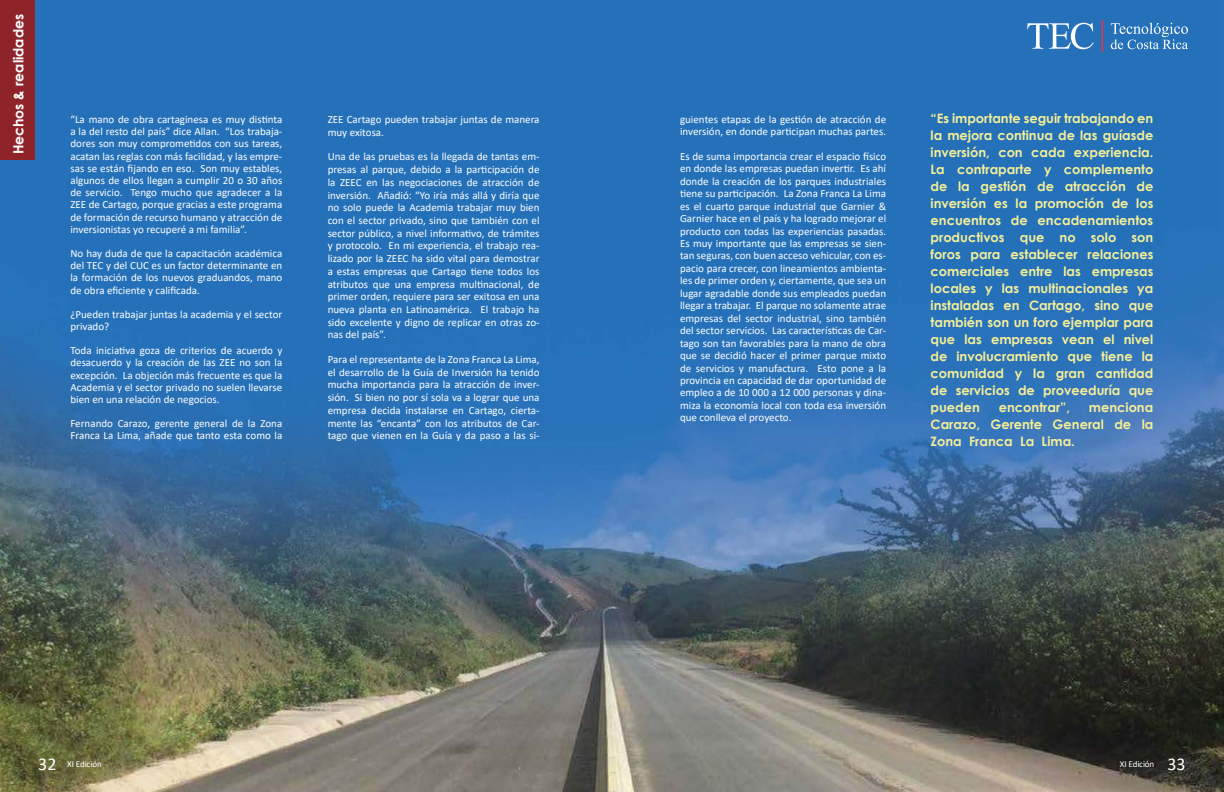
<style>
.page{position:relative;width:1224px;height:792px;background:#fff}
.page>*{position:absolute;margin:0;border:0;box-sizing:border-box;transform-origin:0 0}
.t1{font:700 14px "Century Gothic";color:#fff}
.t2{font:700 13px/17px "Century Gothic";color:#f5ee98;text-align:justify}
.t3{font:11px/12.5px "Calibri";color:#fff;text-align:justify}
.t4{font:9px "Calibri";letter-spacing:-.01em;color:#fff}
.s1{font-size:18px}
</style>
<div class="page">
<img style="left:0;top:0;width:1224px;height:792px">
<div style="left:0;top:0;width:35px;height:159px;background:#8f232a"></div>
<hr style="left:1102px;top:20px;width:1px;height:32px;background:#f7323f">
<svg style="left:1111px;top:23px;width:77px;height:26px;background:#4e8cc6"></svg>
<svg style="left:1027px;top:23px;width:67px;height:26px"></svg>
<p class="t1" style="left:8px;top:154px;width:142px;rotate:-90deg">Hechos &amp; realidades</p>
<p class="t3" style="left:70px;top:113px;width:213px;line-height:12.2px">“La mano de obra cartaginesa es muy distinta a la del resto del país” dice Allan. “Los trabaja&shy;dores son muy comprometidos con sus tareas, acatan las reglas con más facilidad, y las empre&shy;sas se están fijando en eso. Son muy estables, algunos de ellos llegan a cumplir 20 o 30 años de servicio. Tengo mucho que agradecer a la ZEE de Cartago, porque gracias a este programa de formación de recurso humano y atracción de inversionistas yo recuperé a mi familia”.</p>
<p class="t3" style="left:70px;top:247px;width:213px;line-height:12.2px">No hay duda de que la capacitación académica del TEC y del CUC es un factor determinante en la formación de los nuevos graduandos, mano de obra eficiente y calificada.</p>
<p class="t3" style="left:70px;top:308px;width:213px;line-height:12.2px">¿Pueden trabajar juntas la academia y el sector privado?</p>
<p class="t3" style="left:70px;top:344px;width:213px;line-height:12.2px">Toda iniciativa goza de criterios de acuerdo y desacuerdo y la creación de las ZEE no son la excepción. La objeción más frecuente es que la Academia y el sector privado no suelen llevarse bien en una relación de negocios.</p>
<p class="t3" style="left:70px;top:417px;width:213px;line-height:12.2px">Fernando Carazo, gerente general de la Zona<br>Franca La Lima, añade que tanto esta como la</p>
<p class="t3" style="left:328px;top:113px;width:213px">ZEE Cartago pueden trabajar juntas de manera muy exitosa.</p>
<p class="t3" style="left:328px;top:150px;width:213px">Una de las pruebas es la llegada de tantas em&shy;presas al parque, debido a la participación de la ZEEC en las negociaciones de atracción de inversión. Añadió: “Yo iría más allá y diría que no solo puede la Academia trabajar muy bien con el sector privado, sino que también con el sector público, a nivel informativo, de trámites y protocolo. En mi experiencia, el trabajo rea&shy;lizado por la ZEEC ha sido vital para demostrar a estas empresas que Cartago tiene todos los atributos que una empresa multinacional, de primer orden, requiere para ser exitosa en una nueva planta en Latinoamérica. El trabajo ha sido excelente y digno de replicar en otras zo&shy;nas del país”.</p>
<p class="t3" style="left:328px;top:353px;width:213px">Para el representante de la Zona Franca La Lima, el desarrollo de la Guía de Inversión ha tenido mucha importancia para la atracción de inver&shy;sión. Si bien no por sí sola va a lograr que una empresa decida instalarse en Cartago, cierta&shy;mente las “encanta” con los atributos de Car&shy;tago que vienen en la Guía y da paso a las si-</p>
<p class="t4" style="left:38px;top:758px;width:65px"><span class="s1">32</span> XI Edición</p>
<p class="t3" style="left:680px;top:113px;width:208px">guientes etapas de la gestión de atracción de inversión, en donde participan muchas partes.</p>
<p class="t3" style="left:680px;top:150px;width:208px">Es de suma importancia crear el espacio físico en donde las empresas puedan invertir. Es ahí donde la creación de los parques industriales tiene su participación. La Zona Franca La Lima es el cuarto parque industrial que Garnier &amp; Garnier hace en el país y ha logrado mejorar el producto con todas las experiencias pasadas.<br>Es muy importante que las empresas se sien&shy;tan seguras, con buen acceso vehicular, con es&shy;pacio para crecer, con lineamientos ambienta&shy;les de primer orden y, ciertamente, que sea un lugar agradable donde sus empleados puedan llegar a trabajar. El parque no solamente atrae empresas del sector industrial, sino también del sector servicios. Las características de Car&shy;tago son tan favorables para la mano de obra que se decidió hacer el primer parque mixto de servicios y manufactura. Esto pone a la provincia en capacidad de dar oportunidad de empleo a de 10 000 a 12 000 personas y dina&shy;miza la economía local con toda esa inversión que conlleva el proyecto.</p>
<p class="t2" style="left:931px;top:109px;width:224px">“Es importante seguir trabajando en la mejora continua de las guíasde inversión, con cada experiencia.<br>La contraparte y complemento de la gestión de atracción de inversión es la promoción de los encuentros de encadenamientos productivos que no solo son foros para establecer relaciones comerciales entre las empresas locales y las multinacionales ya instaladas en Cartago, sino que también son un foro ejemplar para que las empresas vean el nivel de involucramiento que tiene la comunidad y la gran cantidad de servicios de proveeduría que pueden</p>
<p class="t2" style="left:931px;top:398px;width:224px;text-indent:158px">menciona Carazo, Gerente General de la Zona Franca La Lima.</p>
<p class="t2" style="left:999px;top:398px;width:73px">encontrar”,</p>
<p class="t4" style="left:1120px;top:758px;width:67px">XI Edición <span class="s1">33</span></p>
</div>
